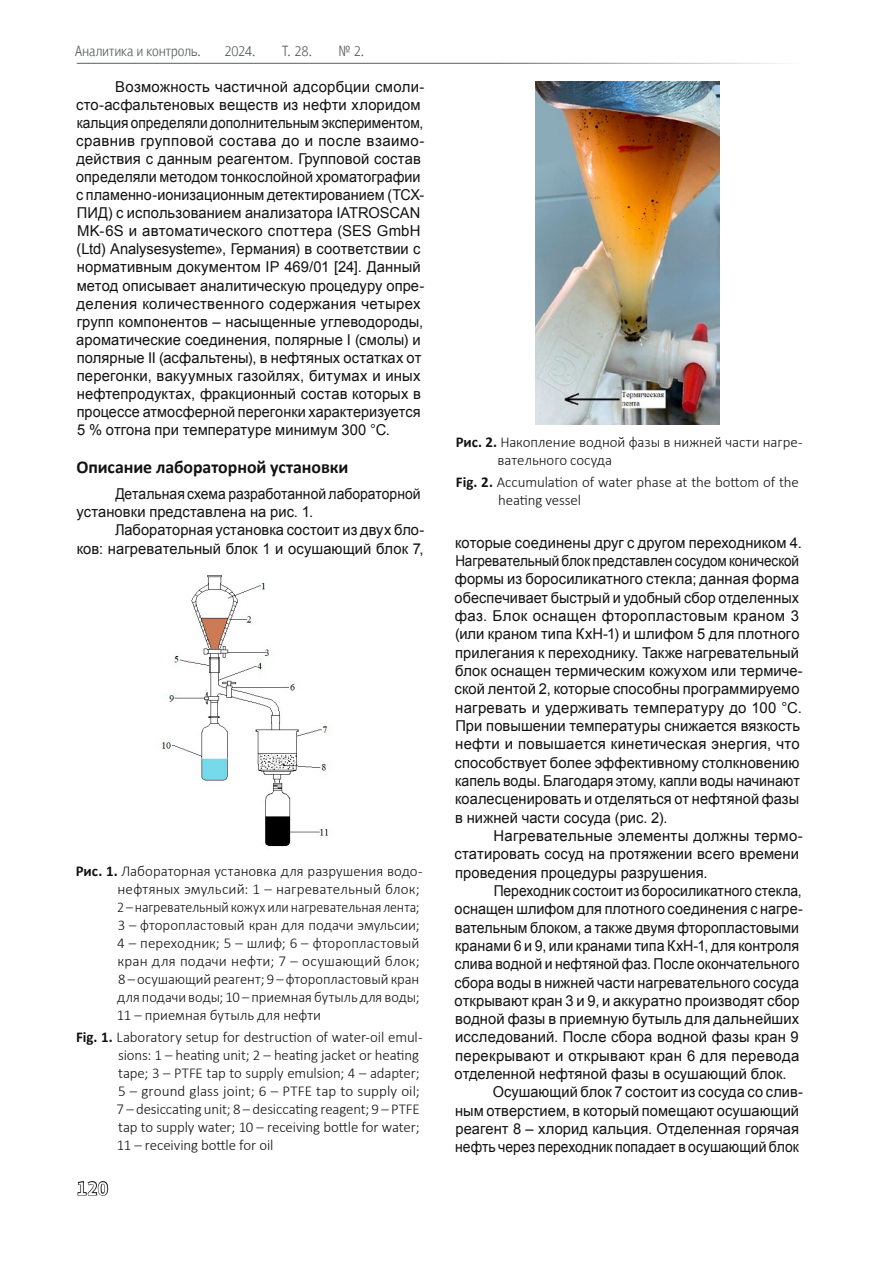
<style>
.page{position:relative;width:893px;height:1263px;background:#fff}
.page>*{position:absolute;margin:0;border:0;box-sizing:border-box;transform-origin:0 0}
.pod_glava_3{font:700 18px "Calibri";letter-spacing:-.005em;color:#121212}
.txt_1{font:15px/18px "Arial";letter-spacing:.005em;color:#121212}
.pictPodp{font:300 15px/18px "Calibri";letter-spacing:-.005em;color:#121212}
.txt_1-2{font:15px/18.3px "Arial";letter-spacing:.005em;color:#121212;scale:.93 1}
.s1{font-weight:700}
</style>
<div class="page">
<hr style="left:77px;top:63px;width:722px;height:1px;background:#6d6f6e">
<img style="left:161px;top:575px;width:169px;height:272px">
<img style="left:536px;top:82px;width:184px;height:343px">
<p class="txt_1" style="left:76px;top:78px;width:350px;text-indent:39px">Возможность частичной адсорбции смоли&shy;сто-асфальтеновых веществ из нефти хлоридом кальция определяли дополнительным экспериментом, сравнив групповой состава до и после взаимо&shy;действия с данным реагентом. Групповой состав определяли методом тонкослойной хроматографии с пламенно-ионизационным детектированием (ТСХ-ПИД) с использованием анализатора IATROSCAN MK-6S и автоматического споттера (SES GmbH (Ltd) Analysesysteme», Германия) в соответствии с нормативным документом IP 469/01 [24]. Данный метод описывает аналитическую процедуру опре&shy;деления количественного содержания четырех групп компонентов – насыщенные углеводороды, ароматические соединения, полярные I (смолы) и полярные II (асфальтены), в нефтяных остатках от перегонки, вакуумных газойлях, битумах и иных нефтепродуктах, фракционный состав которых в процессе атмосферной перегонки характеризуется 5 % отгона при температуре минимум 300 °С.</p>
<p class="pod_glava_3" style="left:76px;top:454px;width:274px">Описание лабораторной установки</p>
<p class="txt_1-2" style="left:77px;top:485px;width:371px;text-indent:39px">Детальная схема разработанной лабораторной установки представлена на рис. 1.</p>
<p class="txt_1" style="left:77px;top:521px;width:349px;text-align:right">Лабораторная установка состоит из двух бло-<br>ков: нагревательный блок 1 и осушающий блок 7,</p>
<p class="pictPodp" style="left:117px;top:861px;width:307px;text-indent:-41px"><span class="s1">Рис. 1.</span> Лабораторная установка для разрушения водо&shy;нефтяных эмульсий: 1 – нагревательный блок; 2 – нагревательный кожух или нагревательная лента; 3 – фторопластовый кран для подачи эмульсии; 4 – переходник; 5 – шлиф; 6 – фторопластовый кран для подачи нефти; 7 – осушающий блок; 8 – осушающий реагент; 9 – фторопластовый кран для подачи воды; 10 – приемная бутыль для воды; 11 – приемная бутыль для нефти</p>
<p class="pictPodp" style="left:117px;top:1028px;width:307px;text-indent:-41px"><span class="s1">Fig. 1.</span> Laboratory setup for destruction of water-oil emul&shy;sions: 1 – heating unit; 2 – heating jacket or heating tape; 3 – PTFE tap to supply emulsion; 4 – adapter; 5 – ground glass joint; 6 – PTFE tap to supply oil; 7 – desiccating unit; 8 – desiccating reagent; 9 – PTFE tap to supply water; 10 – receiving bottle for water; 11 – receiving bottle for oil</p>
<p class="pictPodp" style="left:497px;top:433px;width:307px;text-indent:-42px"><span class="s1">Рис. 2.</span> Накопление водной фазы в нижней части нагре&shy;вательного сосуда</p>
<p class="pictPodp" style="left:498px;top:473px;width:302px;text-indent:-42px"><span class="s1">Fig. 2.</span> Accumulation of water phase at the bottom of the heating vessel</p>
<p class="txt_1" style="left:454px;top:533px;width:350px">которые соединены друг с другом переходником 4.<br>Нагревательный блок представлен сосудом конической формы из боросиликатного стекла; данная форма обеспечивает быстрый и удобный сбор отделенных фаз. Блок оснащен фторопластовым краном 3 (или краном типа КхН-1) и шлифом 5 для плотного прилегания к переходнику. Также нагревательный блок оснащен термическим кожухом или термиче&shy;ской лентой 2, которые способны программируемо нагревать и удерживать температуру до 100 °С.<br>При повышении температуры снижается вязкость нефти и повышается кинетическая энергия, что способствует более эффективному столкновению капель воды. Благодаря этому, капли воды начинают коалесценировать и отделяться от нефтяной фазы в нижней части сосуда (рис. 2).</p>
<p class="txt_1" style="left:454px;top:827px;width:350px;text-indent:39px">Нагревательные элементы должны термо&shy;статировать сосуд на протяжении всего времени проведения процедуры разрушения.</p>
<p class="txt_1-2" style="left:454px;top:882px;width:376px;text-indent:39px">Переходник состоит из боросиликатного стекла, оснащен шлифом для плотного соединения с нагре&shy;вательным блоком, а также двумя фторопластовыми кранами 6 и 9, или кранами типа КхН-1, для контроля слива водной и нефтяной фаз. После окончательного сбора воды в нижней части нагревательного сосуда открывают кран 3 и 9, и аккуратно производят сбор водной фазы в приемную бутыль для дальнейших исследований. После сбора водной фазы кран 9 перекрывают и открывают кран 6 для перевода отделенной нефтяной фазы в осушающий блок.</p>
<p class="txt_1" style="left:455px;top:1083px;width:349px;text-indent:38px">Осушающий блок 7 состоит из сосуда со слив&shy;ным отверстием, в который помещают осушающий реагент 8 – хлорид кальция. Отделенная горячая нефть через переходник попадает в осушающий блок</p>
</div>
